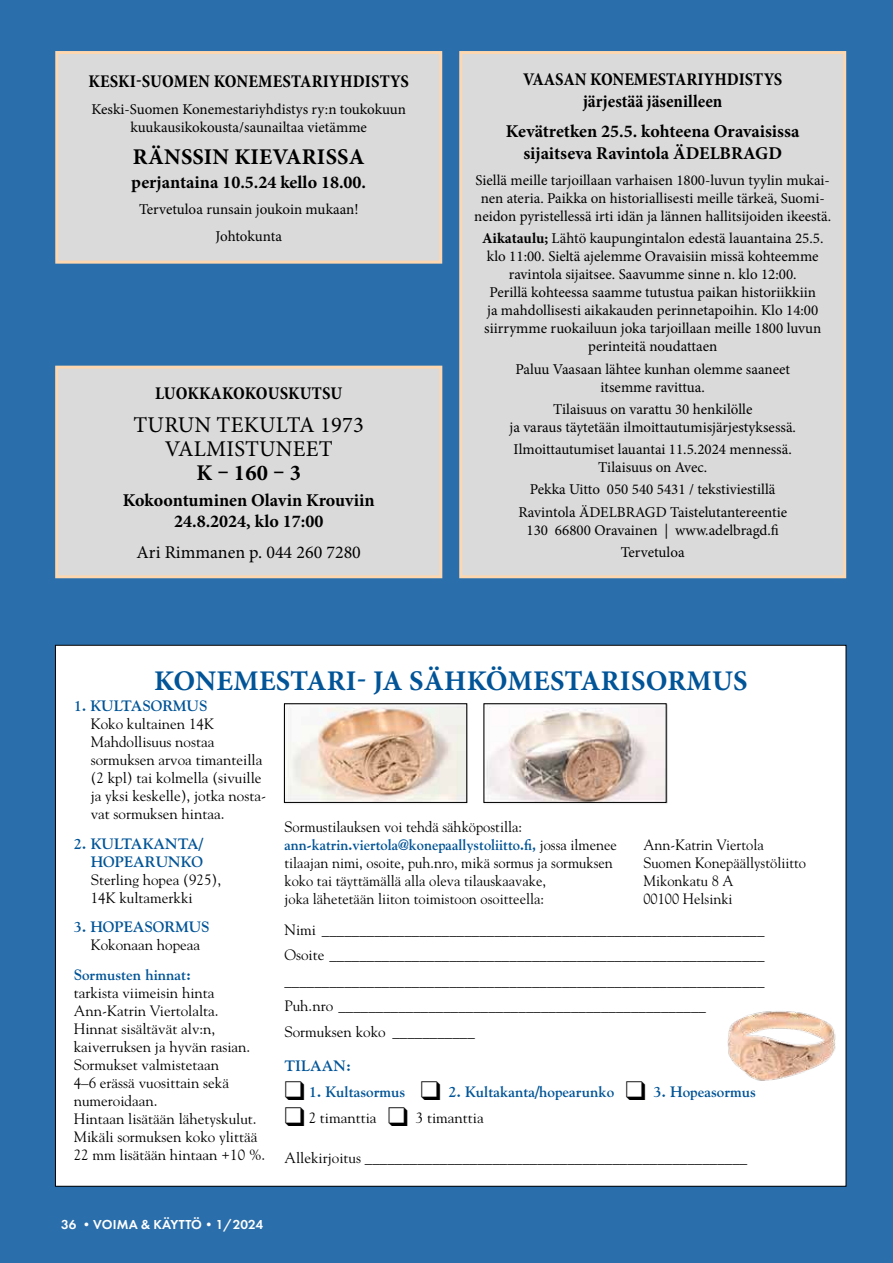
<style>
.page{position:relative;width:893px;height:1263px;background:#2a6eab}
.page>*{position:absolute;margin:0;border:0;box-sizing:border-box;transform-origin:0 0}
.t1{font:700 28.5px "Minion Pro";letter-spacing:.01em;color:#005497}
.t2{font:22.5px/24px "Minion Pro";letter-spacing:.01em;color:#000;text-align:center}
.t3{font:700 22.5px "Minion Pro";letter-spacing:.01em;color:#000}
.t4{font:700 18px/21.6px "Minion Pro";color:#000;text-align:center}
.t5{font:700 condensed 18px/21.6px "Minion Pro";color:#000;text-align:center}
.t6{font:18px "Minion Pro";color:#000}
.t7{font:15px/18px "Minion Pro";color:#000;text-align:center}
.t8{font:15px/18px "Goudy Std";color:#000}
.t9{font:15px/18px "Goudy Std";color:#000;scale:.96 1}
.t10{font:700 15px/18px "Goudy Std";color:#005497;text-align:right}
.t11{font:600 13.5px "Futura PT";letter-spacing:.005em;color:#fff}
.s1{font-weight:700}
.s2{font-weight:700;color:#005497}
.s3{color:#000}
</style>
<div class="page">
<div style="left:55px;top:645px;width:791px;height:541px;background:#fff"></div>
<img style="left:283px;top:656px;width:563px;height:519px">
<div style="left:284px;top:703px;width:183px;height:100px;border:1px solid #000"></div>
<div style="left:484px;top:703px;width:182px;height:100px;border:1px solid #000"></div>
<div style="left:55px;top:366px;width:387px;height:212px;background:#dadada;border:3px solid #fcd7b0"></div>
<div style="left:459px;top:51px;width:387px;height:527px;background:#dadada;border:3px solid #fcd7b0"></div>
<div style="left:55px;top:51px;width:387px;height:213px;background:#dadada;border:3px solid #fcd7b0"></div>
<p class="t5" style="left:88px;top:70px;width:322px">KESKI-SUOMEN KONEMESTARIYHDISTYS</p>
<p class="t7" style="left:91px;top:100px;width:316px">Keski-Suomen Konemestariyhdistys ry:n toukokuun kuukausikokousta/saunailtaa vietämme</p>
<h2 class="t3" style="left:133px;top:141px;width:233px">RÄNSSIN KIEVARISSA</h2>
<p class="t4" style="left:131px;top:171px;width:236px">perjantaina 10.5.24 kello 18.00.</p>
<p class="t7" style="left:139px;top:196px;width:221px;line-height:26.5px">Tervetuloa runsain joukoin mukaan!<br>Johtokunta</p>
<p class="t5" style="left:155px;top:383px;width:189px">LUOKKAKOKOUSKUTSU</p>
<h2 class="t2" style="left:134px;top:413px;width:232px">TURUN TEKULTA 1973<br>VALMISTUNEET</h2>
<h2 class="t3" style="left:196px;top:457px;width:106px">K – 160 – 3</h2>
<p class="t4" style="left:123px;top:489px;width:253px">Kokoontuminen Olavin Krouviin<br>24.8.2024, klo 17:00</p>
<p class="t6" style="left:137px;top:540px;width:226px">Ari Rimmanen p. 044 260 7280</p>
<p class="t5" style="left:523px;top:69px;width:261px">VAASAN KONEMESTARIYHDISTYS järjestää jäsenilleen</p>
<p class="t4" style="left:506px;top:120px;width:295px">Kevätretken 25.5. kohteena Oravaisissa sijaitseva Ravintola ÄDELBRAGD</p>
<p class="t7" style="left:474px;top:171px;width:359px">Siellä meille tarjoillaan varhaisen 1800-luvun tyylin mukai&shy;nen ateria. Paikka on historiallisesti meille tärkeä, Suomi&shy;neidon pyristellessä irti idän ja lännen hallitsijoiden ikeestä.</p>
<p class="t7" style="left:482px;top:230px;width:343px"><span class="s1">Aikataulu;</span> Lähtö kaupungintalon edestä lauantaina 25.5. klo 11:00. Sieltä ajelemme Oravaisiin missä kohteemme ravintola sijaitsee. Saavumme sinne n. klo 12:00.<br>Perillä kohteessa saamme tutustua paikan historiikkiin<br>ja mahdollisesti aikakauden perinnetapoihin. Klo 14:00 siirrymme ruokailuun joka tarjoillaan meille 1800 luvun perinteitä noudattaen</p>
<p class="t7" style="left:515px;top:360px;width:276px">Paluu Vaasaan lähtee kunhan olemme saaneet itsemme ravittua.</p>
<p class="t7" style="left:509px;top:400px;width:288px">Tilaisuus on varattu 30 henkilölle<br>ja varaus täytetään ilmoittautumisjärjestyksessä.</p>
<p class="t7" style="left:514px;top:440px;width:280px">Ilmoittautumiset lauantai 11.5.2024 mennessä.<br>Tilaisuus on Avec.</p>
<p class="t7" style="left:518px;top:479px;width:270px;line-height:22.2px">Pekka Uitto 050 540 5431 / tekstiviestillä<br>Ravintola ÄDELBRAGD Taistelutantereentie</p>
<p class="t7" style="left:527px;top:519px;width:254px;line-height:22.2px">130 66800 Oravainen | www.adelbragd.fi<br>Tervetuloa</p>
<h1 class="t1" style="left:154px;top:660px;width:595px">KONEMESTARI- JA SÄHKÖMESTARISORMUS</h1>
<p class="t10" style="left:74px;top:697px;width:135px">1. KULTASORMUS</p>
<p class="t8" style="left:91px;top:715px;width:177px">Koko kultainen 14K<br>Mahdollisuus nostaa sormuksen arvoa timanteilla (2 kpl) tai kolmella (sivuille ja yksi keskelle), jotka nosta&shy;vat sormuksen hintaa.</p>
<p class="t10" style="left:74px;top:834px;width:131px">2. KULTAKANTA/<br>HOPEARUNKO</p>
<p class="t8" style="left:91px;top:870px;width:132px">Sterling hopea (925),<br>14K kultamerkki</p>
<p class="t10" style="left:74px;top:918px;width:137px">3. HOPEASORMUS</p>
<p class="t8" style="left:91px;top:936px;width:111px">Kokonaan hopeaa</p>
<p class="t10" style="left:74px;top:965px;width:119px">Sormusten hinnat:</p>
<p class="t8" style="left:74px;top:983px;width:193px">tarkista viimeisin hinta<br>Ann-Katrin Viertolalta.<br>Hinnat sisältävät alv:n, kaiverruksen ja hyvän rasian.<br>Sormukset valmistetaan<br>4–6 erässä vuosittain sekä numeroidaan.<br>Hintaan lisätään lähetyskulut.<br>Mikäli sormuksen koko ylittää<br>22 mm lisätään hintaan +10 %.</p>
<p class="t9" style="left:284px;top:817px;width:348px">Sormustilauksen voi tehdä sähköpostilla: <span class="s2">ann-katrin.viertola@konepaallystoliitto.fi,</span> jossa ilmenee tilaajan nimi, osoite, puh.nro, mikä sormus ja sormuksen koko tai täyttämällä alla oleva tilauskaavake,<br>joka lähetetään liiton toimistoon osoitteella:</p>
<p class="t9" style="left:643px;top:835px;width:171px">Ann-Katrin Viertola<br>Suomen Konepäällystöliitto<br>Mikonkatu 8 A<br>00100 Helsinki</p>
<p class="t8" style="left:284px;top:917px;width:481px;line-height:25.5px">Nimi ___________________________________________________________ Osoite __________________________________________________________ ________________________________________________________________ Puh.nro _________________________________________________ Sormuksen koko ___________</p>
<p class="t10" style="left:284px;top:1057px;width:68px">TILAAN:</p>
<p class="t10" style="left:284px;top:1083px;width:473px"><span class="s3">❑</span> 1. Kultasormus <span class="s3">❑</span> 2. Kultakanta/hopearunko <span class="s3">❑</span> 3. Hopeasormus</p>
<p class="t8" style="left:284px;top:1108px;width:201px">❑ 2 timanttia ❑ 3 timanttia</p>
<p class="t8" style="left:284px;top:1148px;width:464px">Allekirjoitus ___________________________________________________</p>
<p class="t11" style="left:61px;top:1216px;width:203px">36 •VOIMA &amp; KÄYTTÖ•1/2024</p>
</div>
